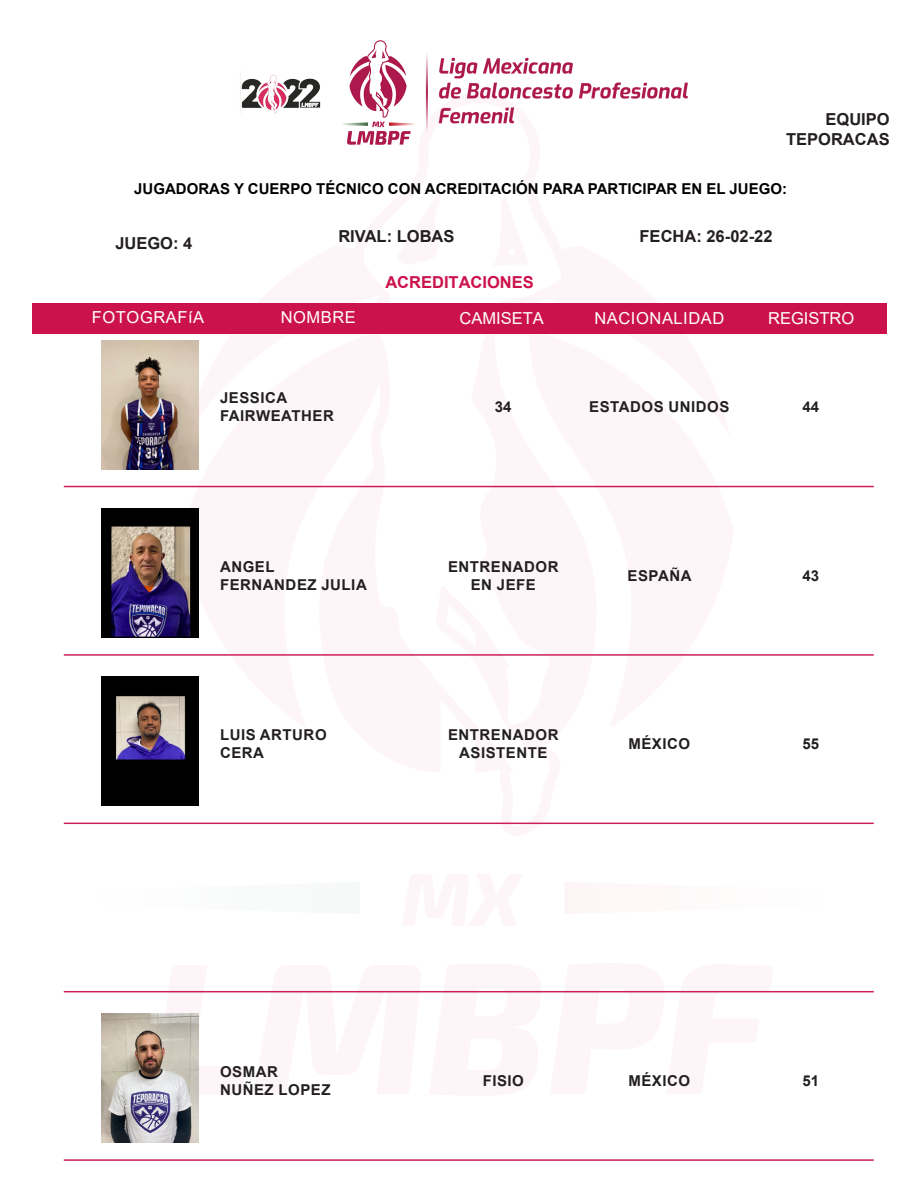
<style>
.page{position:relative;width:918px;height:1188px;background:#fff}
.page>*{position:absolute;margin:0;border:0;box-sizing:border-box;transform-origin:0 0}
.t1{font:700 16.5px/19.8px "Arial";color:#231f20;text-align:right}
.t2{font:16.5px "Arial";letter-spacing:.035em;color:#fff}
.t3{font:16.5px "Arial";color:#fff}
.t4{font:700 16.5px "Arial";color:#cc124c}
.t5{font:700 15px/18px "Arial";letter-spacing:.035em;color:#231f20;text-align:center}
.t6{font:700 15px "Arial";color:#000}
</style>
<div class="page">
<svg style="left:146px;top:990px;width:639px;height:116px"></svg>
<svg style="left:360px;top:485px;width:204px;height:340px"></svg>
<div style="left:33px;top:303px;width:854px;height:31px;background:#cc124c"></div>
<img style="left:240px;top:40px;width:447px;height:105px">
<img style="left:102px;top:340px;width:96px;height:129px">
<hr style="left:64px;top:486px;width:810px;height:1px;background:#cc1f56">
<img style="left:102px;top:509px;width:96px;height:129px">
<hr style="left:64px;top:654px;width:810px;height:2px;background:#cc1f56">
<img style="left:102px;top:677px;width:96px;height:129px">
<hr style="left:64px;top:823px;width:810px;height:1px;background:#cc1f56">
<hr style="left:64px;top:991px;width:810px;height:1px;background:#cc1f56">
<img style="left:102px;top:1014px;width:96px;height:129px">
<hr style="left:64px;top:1159px;width:810px;height:2px;background:#cc1f56">
<p class="t1" style="left:786px;top:110px;width:105px">EQUIPO<br>TEPORACAS</p>
<p class="t6" style="left:134px;top:178px;width:654px">JUGADORAS Y CUERPO TÉCNICO CON ACREDITACIÓN PARA PARTICIPAR EN EL JUEGO:</p>
<p class="t1" style="left:115px;top:233px;width:79px">JUEGO: 4</p>
<p class="t1" style="left:338px;top:227px;width:118px">RIVAL: LOBAS</p>
<p class="t1" style="left:640px;top:227px;width:134px">FECHA: 26-02-22</p>
<p class="t4" style="left:385px;top:271px;width:150px">ACREDITACIONES</p>
<p class="t2" style="left:92px;top:306px;width:114px">FOTOGRAFíA</p>
<p class="t2" style="left:281px;top:306px;width:77px">NOMBRE</p>
<p class="t3" style="left:460px;top:307px;width:86px">CAMISETA</p>
<p class="t3" style="left:768px;top:307px;width:88px">REGISTRO</p>
<p class="t2" style="left:594px;top:307px;width:131px">NACIONALIDAD</p>
<p class="t5" style="left:220px;top:389px;width:69px">JESSICA</p>
<p class="t5" style="left:220px;top:407px;width:115px">FAIRWEATHER</p>
<p class="t5" style="left:220px;top:558px;width:56px">ANGEL</p>
<p class="t5" style="left:220px;top:576px;width:148px">FERNANDEZ JULIA</p>
<p class="t5" style="left:220px;top:726px;width:108px">LUIS ARTURO</p>
<p class="t5" style="left:220px;top:744px;width:46px">CERA</p>
<p class="t5" style="left:495px;top:398px;width:18px">34</p>
<p class="t5" style="left:589px;top:398px;width:142px">ESTADOS UNIDOS</p>
<p class="t5" style="left:802px;top:398px;width:18px">44</p>
<p class="t5" style="left:448px;top:558px;width:112px">ENTRENADOR<br>EN JEFE</p>
<p class="t5" style="left:628px;top:567px;width:66px">ESPAÑA</p>
<p class="t5" style="left:802px;top:567px;width:18px">43</p>
<p class="t5" style="left:448px;top:726px;width:112px">ENTRENADOR<br>ASISTENTE</p>
<p class="t5" style="left:628px;top:735px;width:63px">MÉXICO</p>
<p class="t5" style="left:802px;top:735px;width:18px">55</p>
<p class="t5" style="left:220px;top:1063px;width:59px">OSMAR</p>
<p class="t5" style="left:220px;top:1081px;width:112px">NUÑEZ LOPEZ</p>
<p class="t5" style="left:483px;top:1072px;width:43px">FISIO</p>
<p class="t5" style="left:628px;top:1072px;width:63px">MÉXICO</p>
<p class="t5" style="left:802px;top:1072px;width:18px">51</p>
</div>
